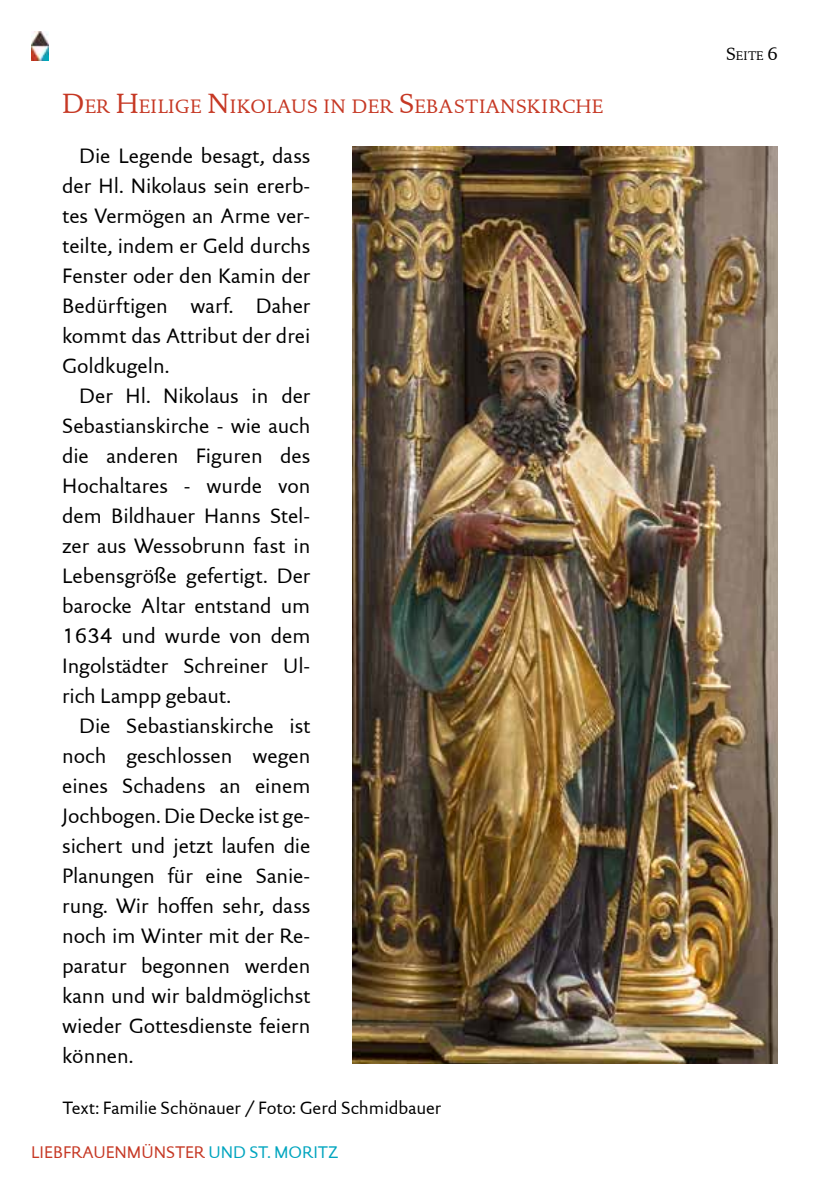
<style>
.page{position:relative;width:840px;height:1191px;background:#fff}
.page>*{position:absolute;margin:0;border:0;box-sizing:border-box;transform-origin:0 0}
.t1{font:21px/30px "DTL Documenta Sans T";color:#000;text-align:justify}
.t2{font:19.6px "DTL Documenta T";color:#c63824}
.t3{font:18px "DTL Documenta Sans T";color:#000}
.t4{font:17px "DTL Documenta Sans T";color:#c63824}
.t5{font:12.6px "DTL Documenta T";color:#000}
.s1{font-size:28px}
.s2{color:#00a5bf}
.s3{font-size:18px}
</style>
<div class="page">
<img style="left:31px;top:31px;width:17px;height:29px">
<img style="left:352px;top:147px;width:425px;height:916px">
<p class="t2" style="left:62px;top:95px;width:542px"><span class="s1">D</span>ER <span class="s1">H</span>EILIGE <span class="s1">N</span>IKOLAUS IN DER <span class="s1">S</span>EBASTIANSKIRCHE</p>
<p class="t1" style="left:62px;top:140px;width:249px;text-indent:17px">Die Legende besagt, dass der Hl. N ikolaus sein ererb&shy;tes Vermögen an Arme ver&shy;teilte, indem er Geld durchs Fenster oder den Kamin der Bedürftigen warf. Daher kommt das Attribut der drei Goldkugeln.</p>
<p class="t1" style="left:62px;top:380px;width:249px;text-indent:17px">Der Hl. Nikolaus in der Sebastianskirche - wie auch die anderen Figuren des Hochaltares - wurde von dem Bildhauer Hanns Stel&shy;zer aus Wessobrunn fast in Lebensgröße gefertigt. Der barocke Altar entstand um 1634 und wurde von dem I ngolstädter Schreiner U l&shy;rich Lampp gebaut.</p>
<p class="t1" style="left:62px;top:711px;width:249px;text-indent:17px">Die Sebastianskirche ist noch geschlossen wegen eines Schadens an einem Jochbogen. Die Decke ist ge&shy;sichert und jetzt laufen die Planungen für eine Sanie&shy;rung. Wir hoffen sehr, dass noch im Winter mit der Re&shy;paratur begonnen werden kann und wir baldmöglichst wieder Gottesdienste feiern können.</p>
<p class="t3" style="left:63px;top:1096px;width:379px">Text: Familie Schönauer / Foto: Gerd Schmidbauer</p>
<p class="t4" style="left:31px;top:1142px;width:309px">Liebfrauenmünster <span class="s2">und St. Moritz</span></p>
<p class="t5" style="left:725px;top:48px;width:53px"><span class="s3">S</span>EITE <span class="s3">6</span></p>
</div>
